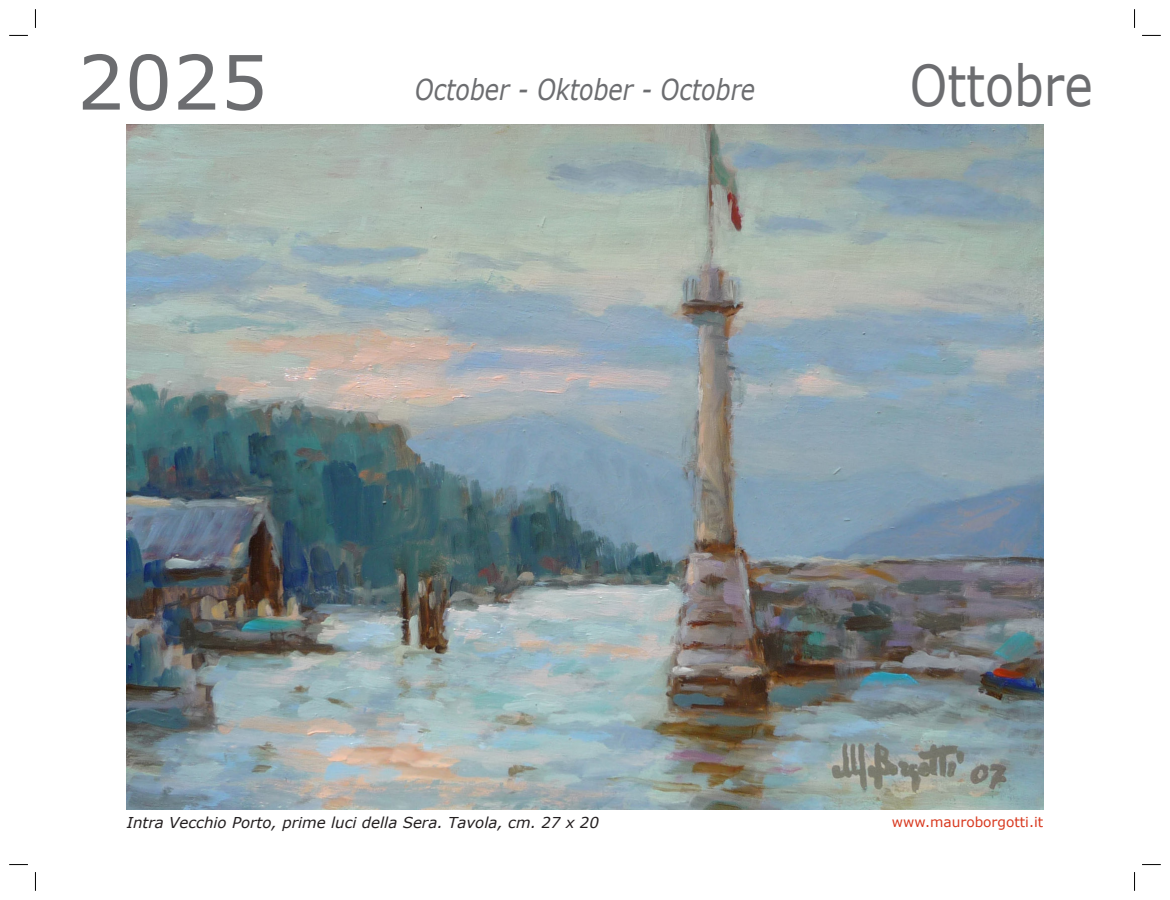
<style>
.page{position:relative;width:1170px;height:900px;background:#fff}
.page>*{position:absolute;margin:0;border:0;box-sizing:border-box;transform-origin:0 0}
.t1{font:75px "Verdana";color:#6c6d70}
.t2{font:56.25px "Verdana";color:#6c6d70;scale:.85 1}
.t3{font:italic 28.75px "Verdana";color:#6c6d70;scale:.83 1}
.t4{font:italic 15px "Verdana";color:#231f20}
.t5{font:13.75px "Verdana";color:#d8381e}
</style>
<div class="page">
<img style="left:127px;top:124px;width:916px;height:686px">
<svg style="left:9px;top:35px;width:19px;height:1px"></svg>
<svg style="left:1142px;top:35px;width:18px;height:1px"></svg>
<svg style="left:9px;top:864px;width:19px;height:1px"></svg>
<svg style="left:1142px;top:864px;width:18px;height:1px"></svg>
<svg style="left:35px;top:9px;width:1px;height:19px"></svg>
<svg style="left:35px;top:872px;width:1px;height:19px"></svg>
<svg style="left:1134px;top:9px;width:1px;height:19px"></svg>
<svg style="left:1134px;top:872px;width:1px;height:19px"></svg>
<h1 class="t1" style="left:77px;top:35px;width:192px">2025</h1>
<h3 class="t3" style="left:415px;top:71px;width:411px">October - Oktober - Octobre</h3>
<h2 class="t2" style="left:909px;top:50px;width:217px">Ottobre</h2>
<p class="t4" style="left:127px;top:813px;width:474px">Intra Vecchio Porto, prime luci della Sera. Tavola, cm. 27 x 20</p>
<p class="t5" style="left:891px;top:813px;width:153px">www.mauroborgotti.it</p>
</div>
